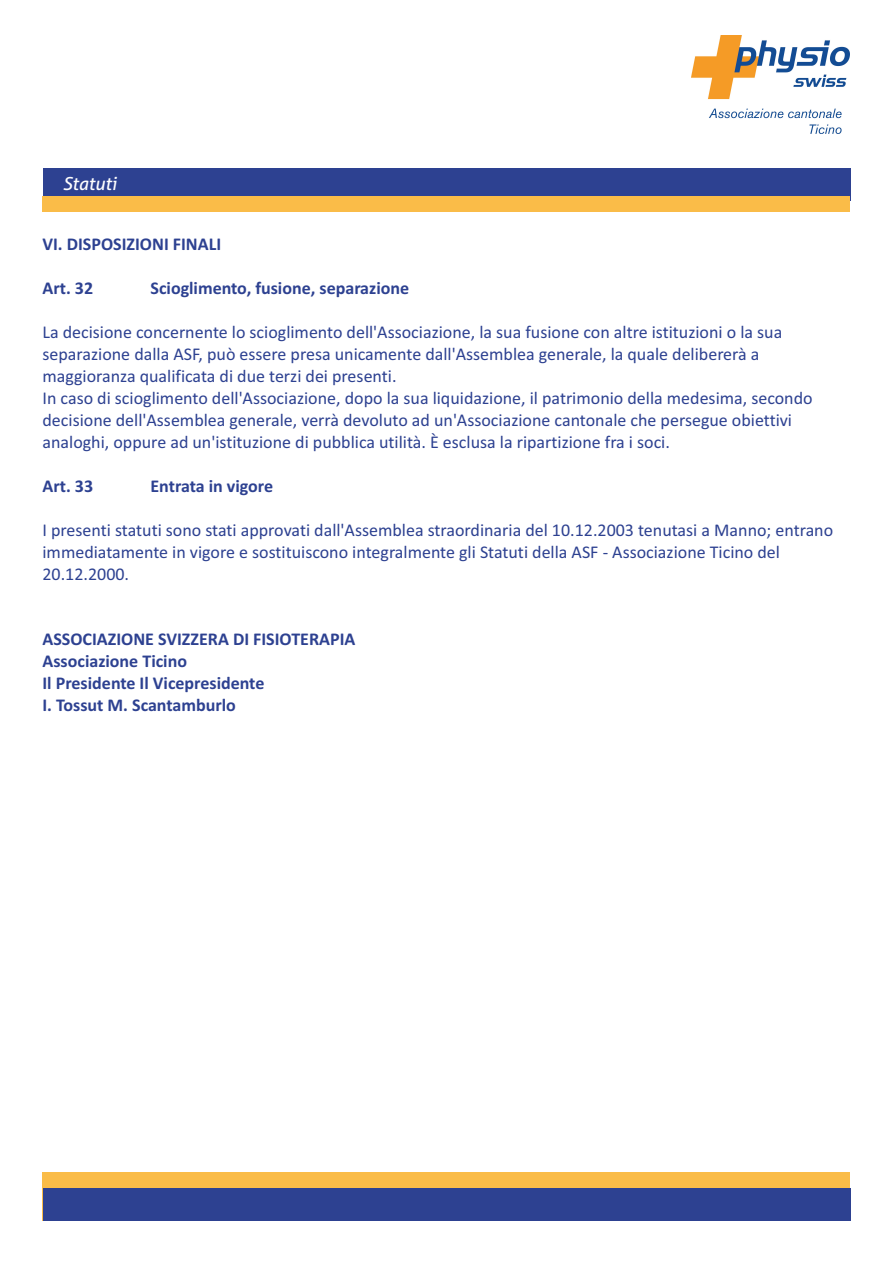
<style>
.page{position:relative;width:893px;height:1263px;background:#fff}
.page>*{position:absolute;margin:0;border:0;box-sizing:border-box;transform-origin:0 0}
.t1{font:18px/21.9px "Calibri";color:#2d4191}
.t2{font:700 18px "Calibri";color:#2d4191}
.t3{font:italic 18px "Aller";color:#fefefe}
</style>
<div class="page">
<div style="left:43px;top:168px;width:807px;height:33px;background:#2d4191"></div>
<div style="left:43px;top:1172px;width:807px;height:48px;background:#fabc48"></div>
<div style="left:43px;top:196px;width:807px;height:15px;background:#fabc48"></div>
<div style="left:43px;top:1187px;width:807px;height:33px;background:#2d4191"></div>
<img style="left:691px;top:36px;width:159px;height:98px">
<p class="t3" style="left:63px;top:176px;width:55px">Statuti</p>
<p class="t2" style="left:43px;top:236px;width:180px">VI. DISPOSIZIONI FINALI</p>
<p class="t2" style="left:43px;top:280px;width:52px">Art. 32</p>
<p class="t2" style="left:151px;top:280px;width:260px">Scioglimento, fusione, separazione</p>
<p class="t1" style="left:43px;top:322px;width:741px">La decisione concernente lo scioglimento dell'Associazione, la sua fusione con altre istituzioni o la sua separazione dalla ASF, può essere presa unicamente dall'Assemblea generale, la quale delibererà a maggioranza qualificata di due terzi dei presenti.</p>
<p class="t1" style="left:43px;top:388px;width:772px">In caso di scioglimento dell'Associazione, dopo la sua liquidazione, il patrimonio della medesima, secondo decisione dell'Assemblea generale, verrà devoluto ad un'Associazione cantonale che persegue obiettivi analoghi, oppure ad un'istituzione di pubblica utilità. È esclusa la ripartizione fra i soci.</p>
<p class="t2" style="left:43px;top:478px;width:52px">Art. 33</p>
<p class="t2" style="left:151px;top:478px;width:124px">Entrata in vigore</p>
<p class="t1" style="left:43px;top:520px;width:792px">I presenti statuti sono stati approvati dall'Assemblea straordinaria del 10.12.2003 tenutasi a Manno; entrano immediatamente in vigore e sostituiscono integralmente gli Statuti della ASF - Associazione Ticino del<br>20.12.2000.</p>
<p class="t2" style="left:43px;top:632px;width:314px">ASSOCIAZIONE SVIZZERA DI FISIOTERAPIA</p>
<p class="t2" style="left:43px;top:654px;width:146px">Associazione Ticino</p>
<p class="t2" style="left:43px;top:676px;width:223px">Il Presidente Il Vicepresidente</p>
<p class="t2" style="left:43px;top:698px;width:195px">I. Tossut M. Scantamburlo</p>
</div>
